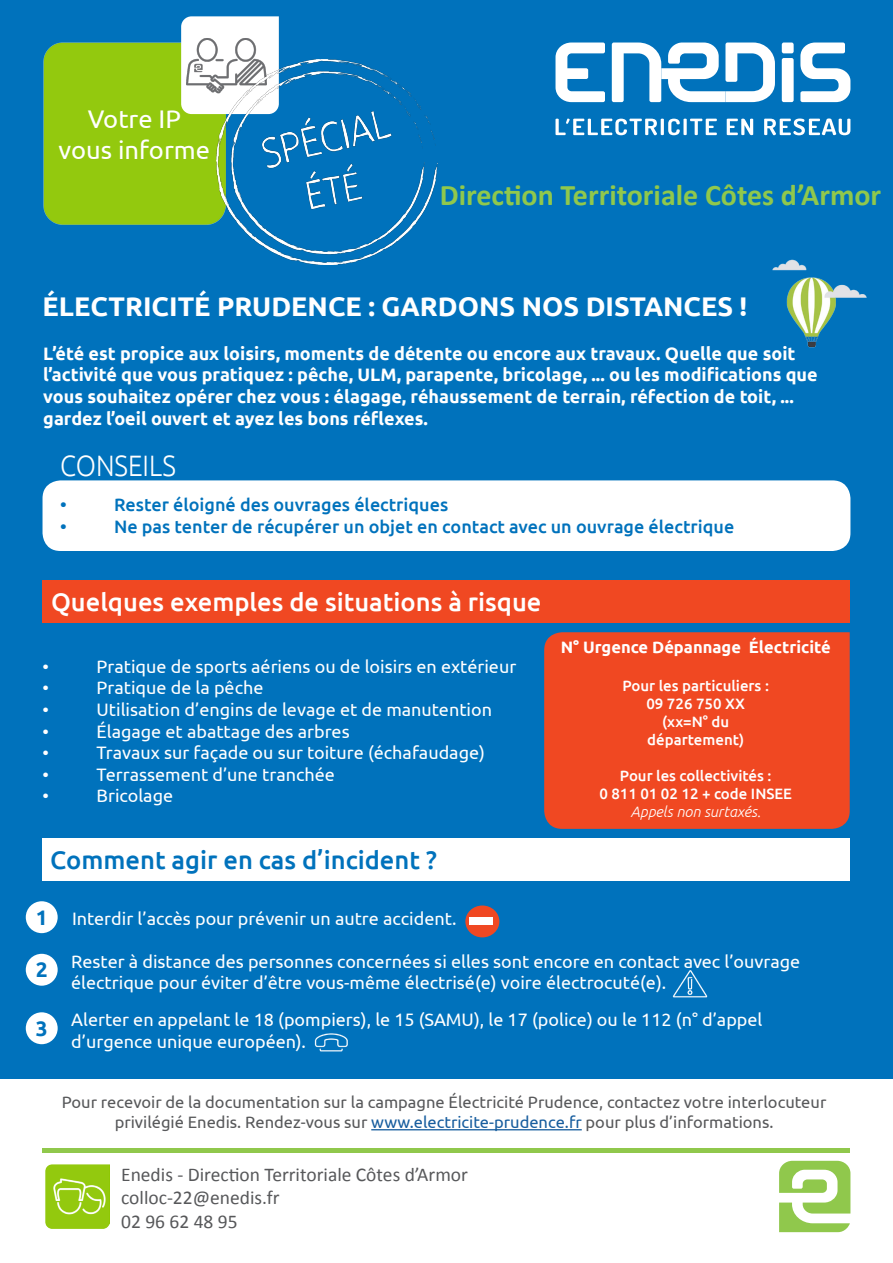
<style>
.page{position:relative;width:893px;height:1263px;background:#fff}
.page>*{position:absolute;margin:0;border:0;box-sizing:border-box;transform-origin:0 0}
.t1{font:700 30px "Calibri";color:#90c84c}
.t2{font:300 29.55px "Ubuntu";color:#fff;scale:.89 1}
.t3{font:700 27px "Ubuntu";color:#fff}
.t4{font:500 25.5px "Ubuntu";color:#fff}
.t5{font:500 25.5px "Ubuntu";color:#0072bc}
.t6{font:25.5px "Ubuntu";color:#fff}
.t7{font:700 21px "Ubuntu";color:#0072bc}
.t8{font:19.5px "Calibri";color:#57585a}
.t9{font:18px "Ubuntu";color:#fff}
.t10{font:700 18px/21.6px "Ubuntu";color:#fff}
.t11{font:500 18px "Ubuntu";color:#0072bc}
.t12{font:16.5px/19.8px "Ubuntu";color:#57585a;text-align:center}
.t13{font:700 16.5px "Ubuntu";color:#fff}
.t14{font:500 15px "Ubuntu";color:#fff}
.t15{font:italic 300 15px "Ubuntu";color:#fff}
.s1{color:#175d9e}
</style>
<div class="page">
<div style="left:0;top:0;width:893px;height:1078px;background:#0072bc"></div>
<svg style="left:779px;top:1161px;width:71px;height:71px"></svg>
<svg style="left:555px;top:43px;width:50px;height:59px"></svg>
<svg style="left:800px;top:43px;width:50px;height:59px"></svg>
<svg style="left:612px;top:43px;width:163px;height:59px"></svg>
<div style="left:782px;top:58px;width:12px;height:44px;background:#fff;border-radius:2px"></div>
<div style="left:782px;top:43px;width:12px;height:10px;background:#fff;border-radius:2px"></div>
<svg style="left:727px;top:119px;width:26px;height:16px"></svg>
<svg style="left:555px;top:118px;width:162px;height:17px"></svg>
<svg style="left:764px;top:118px;width:86px;height:17px"></svg>
<div style="left:43px;top:580px;width:807px;height:42px;background:#f04822"></div>
<div style="left:42px;top:838px;width:808px;height:43px;background:#fff"></div>
<div style="left:43px;top:1148px;width:807px;height:5px;background:#90c84c"></div>
<img style="left:772px;top:259px;width:95px;height:89px">
<div style="left:43px;top:480px;width:807px;height:71px;background:#fff;border-radius:18px"></div>
<div style="left:26px;top:901px;width:32px;height:32px;background:#fff;border-radius:50%"></div>
<div style="left:26px;top:954px;width:32px;height:32px;background:#fff;border-radius:50%"></div>
<div style="left:26px;top:1012px;width:32px;height:32px;background:#fff;border-radius:50%"></div>
<div style="left:465px;top:905px;width:34px;height:32px;background:#f04822;border-radius:50%"></div>
<div style="left:470px;top:918px;width:23px;height:7px;background:#fff"></div>
<img style="left:292px;top:1033px;width:71px;height:46px">
<img style="left:672px;top:970px;width:36px;height:28px">
<hr style="left:371px;top:1129px;width:211px;height:1px;background:#175d9e">
<img style="left:42px;top:1148px;width:68px;height:81px">
<div style="left:43px;top:43px;width:174px;height:181px;background:#93c90e"></div>
<img style="left:160px;top:16px;width:119px;height:151px">
<img style="left:217px;top:59px;width:221px;height:205px">
<div style="left:544px;top:632px;width:306px;height:197px;background:#f04822"></div>
<p class="t6" style="left:88px;top:104px;width:95px">Votre IP</p>
<p class="t6" style="left:59px;top:134px;width:153px">vous informe</p>
<p class="t1" style="left:440px;top:173px;width:443px">Direction Territoriale Côtes d’Armor</p>
<p class="t3" style="left:43px;top:290px;width:706px">ÉLECTRICITÉ PRUDENCE : GARDONS NOS DISTANCES !</p>
<p class="t10" style="left:43px;top:342px;width:776px">L’été est propice aux loisirs, moments de détente ou encore aux travaux. Quelle que soit l’activité que vous pratiquez : pêche, ULM, parapente, bricolage, ... ou les modifications que vous souhaitez opérer chez vous : élagage, réhaussement de terrain, réfection de toit, ... gardez l’oeil ouvert et ayez les bons réflexes.</p>
<p class="t2" style="left:60px;top:447px;width:132px">CONSEILS</p>
<p class="t11" style="left:60px;top:494px;width:8px">•</p>
<p class="t11" style="left:114px;top:494px;width:336px">Rester éloigné des ouvrages électriques</p>
<p class="t11" style="left:60px;top:515px;width:8px">•</p>
<p class="t11" style="left:114px;top:515px;width:622px">Ne pas tenter de récupérer un objet en contact avec un ouvrage électrique</p>
<p class="t4" style="left:51px;top:586px;width:492px">Quelques exemples de situations à risque</p>
<p class="t9" style="left:43px;top:655px;width:8px">•</p>
<p class="t9" style="left:97px;top:655px;width:421px">Pratique de sports aériens ou de loisirs en extérieur</p>
<p class="t9" style="left:43px;top:677px;width:8px">•</p>
<p class="t9" style="left:97px;top:677px;width:168px">Pratique de la pêche</p>
<p class="t9" style="left:43px;top:699px;width:8px">•</p>
<p class="t9" style="left:97px;top:699px;width:397px">Utilisation d’engins de levage et de manutention</p>
<p class="t9" style="left:43px;top:720px;width:8px">•</p>
<p class="t9" style="left:97px;top:720px;width:255px">Élagage et abattage des arbres</p>
<p class="t9" style="left:43px;top:742px;width:8px">•</p>
<p class="t9" style="left:97px;top:742px;width:390px">Travaux sur façade ou sur toiture (échafaudage)</p>
<p class="t9" style="left:43px;top:763px;width:8px">•</p>
<p class="t9" style="left:97px;top:763px;width:240px">Terrassement d’une tranchée</p>
<p class="t9" style="left:43px;top:785px;width:8px">•</p>
<p class="t9" style="left:97px;top:785px;width:78px">Bricolage</p>
<p class="t5" style="left:50px;top:844px;width:388px">Comment agir en cas d’incident ?</p>
<p class="t13" style="left:561px;top:637px;width:272px">N° Urgence Dépannage Électricité</p>
<p class="t14" style="left:622px;top:676px;width:148px">Pour les particuliers :</p>
<p class="t14" style="left:646px;top:694px;width:100px">09 726 750 XX</p>
<p class="t14" style="left:662px;top:712px;width:69px">(xx=N° du</p>
<p class="t14" style="left:647px;top:730px;width:98px">département)</p>
<p class="t14" style="left:620px;top:766px;width:153px">Pour les collectivités :</p>
<p class="t14" style="left:599px;top:784px;width:194px">0 811 01 02 12 + code INSEE</p>
<p class="t15" style="left:631px;top:802px;width:132px">Appels non surtaxés.</p>
<p class="t7" style="left:36px;top:905px;width:13px">1</p>
<p class="t7" style="left:36px;top:957px;width:13px">2</p>
<p class="t7" style="left:36px;top:1016px;width:13px">3</p>
<p class="t9" style="left:72px;top:908px;width:386px">Interdir l’accès pour prévenir un autre accident.</p>
<p class="t9" style="left:71px;top:950px;width:731px">Rester à distance des personnes concernées si elles sont encore en contact avec l’ouvrage</p>
<p class="t9" style="left:71px;top:972px;width:596px">électrique pour éviter d’être vous-même électrisé(e) voire électrocuté(e).</p>
<p class="t9" style="left:71px;top:1009px;width:693px">Alerter en appelant le 18 (pompiers), le 15 (SAMU), le 17 (police) ou le 112 (n° d’appel</p>
<p class="t9" style="left:71px;top:1030px;width:236px">d’urgence unique européen).</p>
<p class="t12" style="left:62px;top:1092px;width:766px">Pour recevoir de la documentation sur la campagne Électricité Prudence, contactez votre interlocuteur privilégié Enedis. Rendez-vous sur <span class="s1">www.electricite-prudence.fr</span> pour plus d’informations.</p>
<p class="t8" style="left:121px;top:1161px;width:348px">Enedis - Direction Territoriale Côtes d’Armor</p>
<p class="t8" style="left:121px;top:1184px;width:160px">colloc-22@enedis.fr</p>
<p class="t8" style="left:121px;top:1208px;width:118px">02 96 62 48 95</p>
</div>
